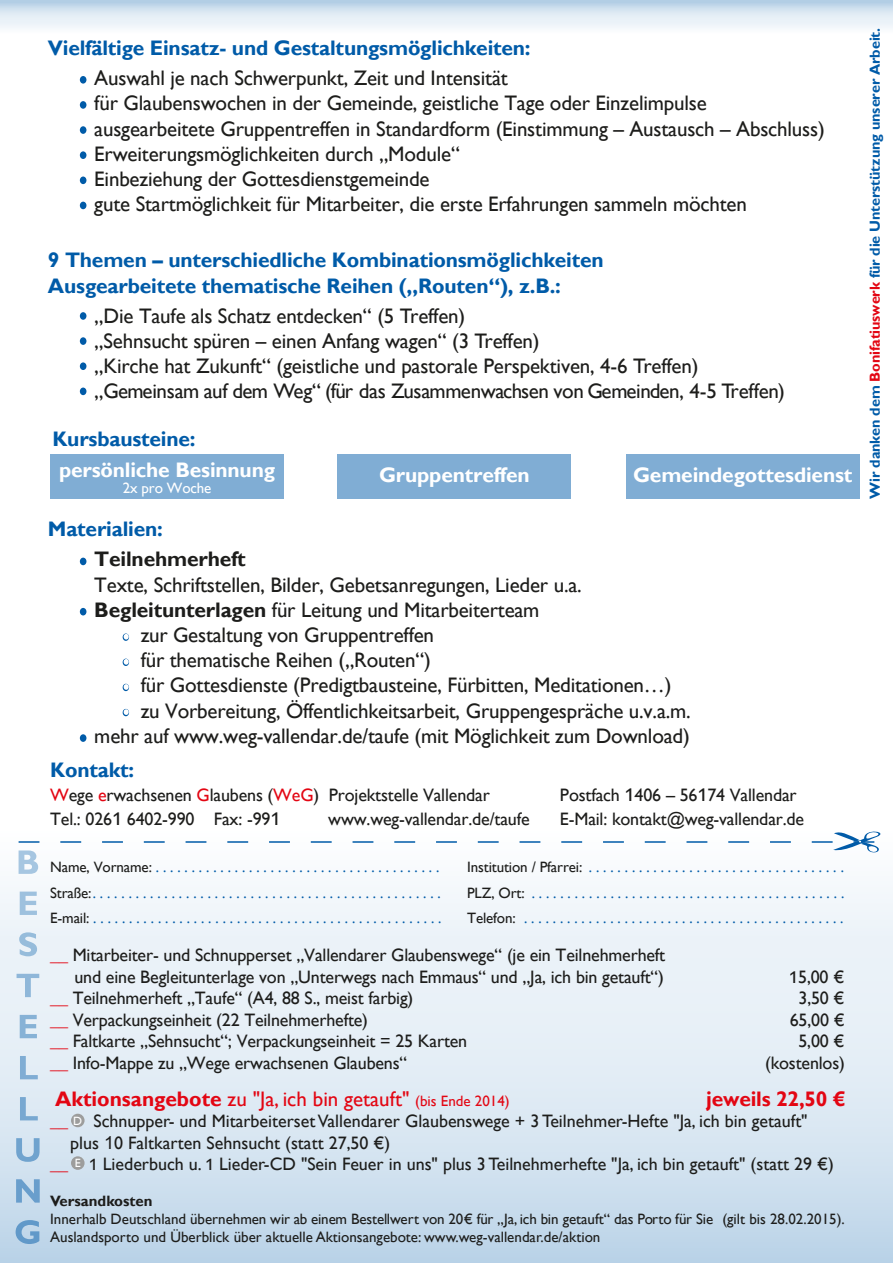
<style>
.page{position:relative;width:893px;height:1263px;background:#fff}
.page>*{position:absolute;margin:0;border:0;box-sizing:border-box;transform-origin:0 0}
.t1{font:21px/25.2px "Gill Sans";letter-spacing:-.01em;color:#1d1d1b}
.t2{font:700 21px/25.2px "Gill Sans";letter-spacing:-.01em;color:#005ba8}
.t3{font:700 21px "Gill Sans";letter-spacing:-.01em;color:#fff}
.t4{font:21px "Gill Sans";color:#e30613}
.t5{font:700 21px "Gill Sans";letter-spacing:-.01em;color:#1d1d1b}
.t6{font:700 21px "Gill Sans";letter-spacing:-.01em;color:#e30613}
.t7{font:18px/21.6px "Gill Sans";letter-spacing:-.01em;color:#1d1d1b;text-align:right}
.t8{font:700 18px "Gill Sans";color:#e30613}
.t9{font:15px "Gill Sans";letter-spacing:-.01em;color:#005ba8}
.t10{font:15px/18px "Gill Sans";color:#1d1d1b}
.t11{font:700 15px "Gill Sans";color:#1d1d1b}
.t12{font:15px "Gill Sans";letter-spacing:-.01em;color:#fff}
.t13{font:700 14.55px "Gill Sans";letter-spacing:-.01em;color:#005ba8}
.t14{font:12px "Gill Sans";color:#fff}
.s1{font-weight:700}
.s2{color:#e30613}
.s3{font-family:"Estrangelo Edessa";font-size:20.25px}
.s4{color:#1d1d1b}
.s5{font-weight:700;color:#e30613}
.s6{font-family:"Estrangelo Edessa";font-size:18.75px}
.s7{font-size:15px}
.s8{font-family:"Arial"}
.s9{font-family:"Estrangelo Edessa"}
</style>
<div class="page">
<div style="left:0;top:822px;width:893px;height:441px;background:linear-gradient(to bottom,#fff,#c3d9eb)"></div>
<div style="left:0;top:0;width:893px;height:34px;background:linear-gradient(to bottom,#bbd4e8,#fff)"></div>
<div style="left:80px;top:76px;width:6px;height:8px;background:#005ba8;border-radius:50%"></div>
<div style="left:80px;top:101px;width:6px;height:8px;background:#005ba8;border-radius:50%"></div>
<div style="left:80px;top:151px;width:6px;height:8px;background:#005ba8;border-radius:50%"></div>
<div style="left:80px;top:126px;width:6px;height:8px;background:#005ba8;border-radius:50%"></div>
<div style="left:80px;top:177px;width:6px;height:7px;background:#005ba8;border-radius:50%"></div>
<div style="left:80px;top:202px;width:6px;height:7px;background:#005ba8;border-radius:50%"></div>
<div style="left:80px;top:312px;width:6px;height:8px;background:#005ba8;border-radius:50%"></div>
<div style="left:80px;top:337px;width:6px;height:8px;background:#005ba8;border-radius:50%"></div>
<div style="left:80px;top:388px;width:6px;height:7px;background:#005ba8;border-radius:50%"></div>
<div style="left:80px;top:362px;width:6px;height:8px;background:#005ba8;border-radius:50%"></div>
<div style="left:80px;top:558px;width:6px;height:7px;background:#005ba8;border-radius:50%"></div>
<div style="left:80px;top:608px;width:6px;height:7px;background:#005ba8;border-radius:50%"></div>
<div style="left:80px;top:734px;width:6px;height:8px;background:#005ba8;border-radius:50%"></div>
<svg style="left:123px;top:633px;width:6px;height:8px"></svg>
<svg style="left:124px;top:634px;width:5px;height:5px"></svg>
<svg style="left:124px;top:659px;width:5px;height:6px"></svg>
<svg style="left:124px;top:684px;width:5px;height:6px"></svg>
<svg style="left:124px;top:709px;width:5px;height:6px"></svg>
<div style="left:50px;top:455px;width:234px;height:44px;background:#80add4"></div>
<div style="left:337px;top:455px;width:234px;height:44px;background:#80add4"></div>
<div style="left:626px;top:455px;width:234px;height:44px;background:#80add4"></div>
<div style="left:71px;top:1156px;width:14px;height:14px;background:#9d9d9c;border-radius:50%"></div>
<div style="left:71px;top:1114px;width:14px;height:13px;background:#9d9d9c;border-radius:50%"></div>
<svg style="left:8px;top:827px;width:882px;height:47px"></svg>
<svg style="left:20px;top:891px;width:17px;height:24px"></svg>
<svg style="left:19px;top:932px;width:18px;height:24px"></svg>
<svg style="left:17px;top:974px;width:22px;height:23px"></svg>
<svg style="left:20px;top:1015px;width:17px;height:23px"></svg>
<svg style="left:20px;top:1056px;width:18px;height:23px"></svg>
<svg style="left:20px;top:1097px;width:18px;height:23px"></svg>
<svg style="left:16px;top:1138px;width:24px;height:24px"></svg>
<svg style="left:16px;top:1179px;width:24px;height:23px"></svg>
<svg style="left:16px;top:1220px;width:23px;height:24px"></svg>
<p class="t2" style="left:48px;top:36px;width:484px">Vielfältige Einsatz- und Gestaltungsmöglichkeiten:</p>
<p class="t1" style="left:94px;top:66px;width:732px">Auswahl je nach Schwerpunkt, Zeit und Intensität<br>für Glaubenswochen in der Gemeinde, geistliche Tage oder Einzelimpulse ausgearbeitete Gruppentreffen in Standardform (Einstimmung – Austausch – Abschluss)<br>Erweiterungsmöglichkeiten durch „Module“<br>Einbeziehung der Gottesdienstgemeinde<br>gute Startmöglichkeit für Mitarbeiter, die erste Erfahrungen sammeln möchten</p>
<p class="t2" style="left:48px;top:248px;width:557px">9 Themen – unterschiedliche Kombinationsmöglichkeiten<br>Ausgearbeitete thematische Reihen („Routen“), z.B.:</p>
<p class="t1" style="left:94px;top:303px;width:692px">„Die Taufe als Schatz entdecken“ (5 Treffen)<br>„Sehnsucht spüren – einen Anfang wagen“ (3 Treffen)<br>„Kirche hat Zukunft“ (geistliche und pastorale Perspektiven, 4-6 Treffen) „Gemeinsam auf dem Weg“ (für das Zusammenwachsen von Gemeinden, 4-5 Treffen)</p>
<p class="t2" style="left:52px;top:427px;width:145px">Kursbausteine:</p>
<p class="t3" style="left:59px;top:457px;width:217px">persönliche Besinnung</p>
<p class="t3" style="left:379px;top:463px;width:152px">Gruppentreffen</p>
<p class="t3" style="left:633px;top:463px;width:221px">Gemeindegottesdienst</p>
<p class="t12" style="left:123px;top:479px;width:90px">2x pro Woche</p>
<p class="t2" style="left:48px;top:517px;width:116px">Materialien:</p>
<p class="t5" style="left:94px;top:547px;width:153px">Teilnehmerheft</p>
<p class="t1" style="left:94px;top:572px;width:489px">Texte, Schriftstellen, Bilder, Gebetsanregungen, Lieder u.a.</p>
<p class="t1" style="left:94px;top:597px;width:447px"><span class="s1">Begleitunterlagen</span> für Leitung und Mitarbeiterteam</p>
<p class="t1" style="left:141px;top:623px;width:295px">zur Gestaltung von Gruppentreffen</p>
<p class="t1" style="left:141px;top:648px;width:292px">für thematische Reihen („Routen“)</p>
<p class="t1" style="left:141px;top:673px;width:532px">für Gottesdienste (Predigtbausteine, Fürbitten, Meditationen…)</p>
<p class="t1" style="left:141px;top:698px;width:552px">zu Vorbereitung, Öffentlichkeitsarbeit, Gruppengespräche u.v.a.m.</p>
<p class="t1" style="left:94px;top:723px;width:597px">mehr auf www.weg-vallendar.de/taufe (mit Möglichkeit zum Download)</p>
<p class="t2" style="left:50px;top:758px;width:85px">Kontakt:</p>
<p class="t7" style="left:50px;top:784px;width:441px"><span class="s2">W</span>ege <span class="s2">e</span>rwachsenen <span class="s2">G</span>laubens (<span class="s2">WeG</span>) Projektstelle Vallendar</p>
<p class="t7" style="left:560px;top:784px;width:238px">Postfach <span class="s3">1</span>406 – 56<span class="s3">1</span>74 Vallendar</p>
<p class="t7" style="left:50px;top:809px;width:232px">Tel.: 026<span class="s3">1</span> 6402-990 Fax: -99<span class="s3">1</span></p>
<p class="t7" style="left:328px;top:809px;width:203px">www.weg-vallendar.de/taufe</p>
<p class="t7" style="left:560px;top:809px;width:246px">E-Mail: kontakt@weg-vallendar.de</p>
<p class="t9" style="left:50px;top:859px;width:391px"><span class="s4">Name, Vorname:</span> . . . . . . . . . . . . . . . . . . . . . . . . . . . . . . . . . . . . . . . .</p>
<p class="t9" style="left:467px;top:859px;width:378px"><span class="s4">Institution / Pfarrei:</span> . . . . . . . . . . . . . . . . . . . . . . . . . . . . . . . . . . . .</p>
<p class="t9" style="left:50px;top:884px;width:392px"><span class="s4">Straße:</span>. . . . . . . . . . . . . . . . . . . . . . . . . . . . . . . . . . . . . . . . . . . . . . . . .</p>
<p class="t9" style="left:467px;top:884px;width:379px"><span class="s4">PLZ, Ort:</span> . . . . . . . . . . . . . . . . . . . . . . . . . . . . . . . . . . . . . . . . . . . .</p>
<p class="t9" style="left:50px;top:910px;width:393px"><span class="s4">E-mail:</span> . . . . . . . . . . . . . . . . . . . . . . . . . . . . . . . . . . . . . . . . . . . . . . . . .</p>
<p class="t9" style="left:467px;top:910px;width:378px"><span class="s4">Telefon:</span> . . . . . . . . . . . . . . . . . . . . . . . . . . . . . . . . . . . . . . . . . . . . .</p>
<p class="t7" style="left:50px;top:944px;width:617px"><span class="s5">__</span> Mitarbeiter- und Schnupperset „Vallendarer Glaubenswege“ (je ein Teilnehmerheft und eine Begleitunterlage von „Unterwegs nach Emmaus“ und „Ja, ich bin getauft“)</p>
<p class="t7" style="left:789px;top:966px;width:57px"><span class="s6">1</span>5,00 €</p>
<p class="t7" style="left:50px;top:988px;width:365px"><span class="s5">__</span> Teilnehmerheft „Taufe“ (A4, 88 S., meist farbig)</p>
<p class="t7" style="left:798px;top:988px;width:48px">3,50 €</p>
<p class="t7" style="left:50px;top:1009px;width:319px"><span class="s5">__</span> Verpackungseinheit (22 Teilnehmerhefte)</p>
<p class="t7" style="left:790px;top:1009px;width:56px">65,00 €</p>
<p class="t7" style="left:50px;top:1031px;width:419px"><span class="s5">__</span> Faltkarte „Sehnsucht“; Verpackungseinheit = 25 Karten</p>
<p class="t7" style="left:798px;top:1031px;width:48px">5,00 €</p>
<p class="t7" style="left:50px;top:1052px;width:359px"><span class="s5">__</span> Info-Mappe zu „Wege erwachsenen Glaubens“</p>
<p class="t7" style="left:765px;top:1052px;width:81px">(kostenlos)</p>
<p class="t4" style="left:55px;top:1086px;width:456px"><span class="s1">Aktionsangebote</span> zu "Ja, ich bin getauft" <span class="s7">(bis Ende 2014)</span></p>
<p class="t6" style="left:706px;top:1086px;width:141px">jeweils 22,50 €</p>
<p class="t8" style="left:50px;top:1110px;width:19px">__</p>
<p class="t7" style="left:93px;top:1111px;width:716px">Schnupper- und Mitarbeiterset Vallendarer Glaubenswege + 3 Teilnehmer-Hefte "Ja, ich bin getauft"</p>
<p class="t7" style="left:70px;top:1132px;width:322px">plus <span class="s8">1</span>0 Faltkarten Sehnsucht (statt 27,50 €)</p>
<p class="t7" style="left:50px;top:1154px;width:785px"><span class="s5">__</span> <span class="s9">1</span> Liederbuch u. <span class="s9">1</span> Lieder-CD "Sein Feuer in uns" plus 3 Teilnehmerhefte "Ja, ich bin getauft" (statt 29 €)</p>
<p class="t11" style="left:50px;top:1192px;width:104px">Versandkosten</p>
<p class="t10" style="left:50px;top:1211px;width:796px">Innerhalb Deutschland übernehmen wir ab einem Bestellwert von 20€ für „Ja, ich bin getauft“ das Porto für Sie (gilt bis 28.02.2015).<br>Auslandsporto und Überblick über aktuelle Aktionsangebote: www.weg-vallendar.de/aktion</p>
<p class="t14" style="left:73px;top:1113px;width:10px">D</p>
<p class="t14" style="left:75px;top:1156px;width:7px">E</p>
<p class="t13" style="left:866px;top:499px;width:472px;rotate:-90deg">Wir danken dem <span class="s2">Bonifatiuswerk</span> für die Unterstützung unserer Arbeit.</p>
</div>
